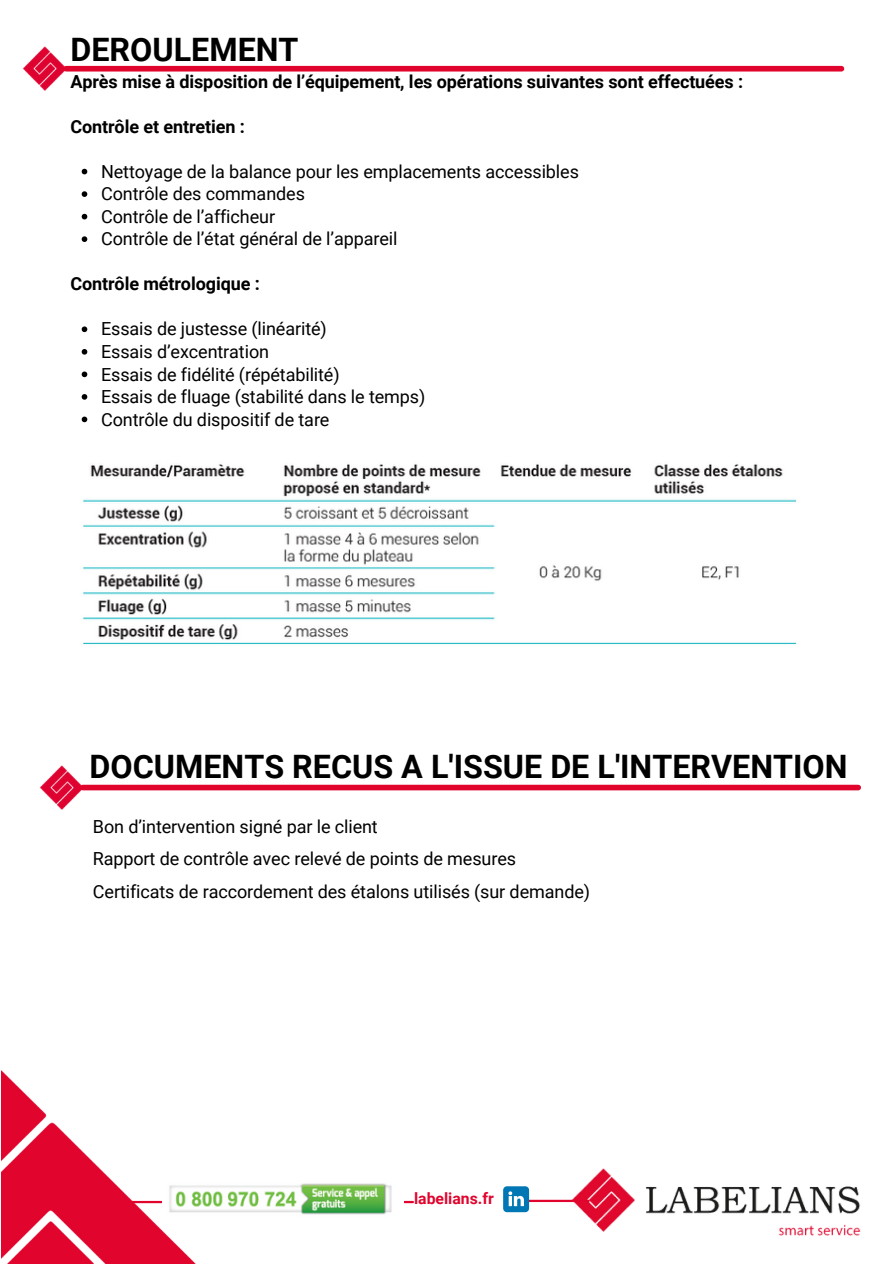
<style>
.page{position:relative;width:894px;height:1264px;background:#fff}
.page>*{position:absolute;margin:0;border:0;box-sizing:border-box;transform-origin:0 0}
.t1{font:700 32.25px "Roboto";color:#000}
.t2{font:18px "Roboto";letter-spacing:-.005em;color:#000}
.t3{font:700 18px "Roboto";letter-spacing:-.005em;color:#000}
.t4{font:700 15.75px "Roboto";color:#e1042d}
</style>
<div class="page">
<img style="left:22px;top:46px;width:49px;height:45px">
<div style="left:66px;top:66px;width:775px;height:6px;background:#e1042d"></div>
<hr style="left:129px;top:1200px;width:284px;height:3px;background:#e1042d">
<img style="left:1px;top:1070px;width:194px;height:193px">
<img style="left:546px;top:1168px;width:315px;height:68px">
<img style="left:39px;top:765px;width:48px;height:45px">
<div style="left:83px;top:784px;width:775px;height:6px;background:#e1042d"></div>
<img style="left:83px;top:464px;width:714px;height:180px">
<img style="left:163px;top:1179px;width:240px;height:39px">
<hr style="left:509px;top:1199px;width:79px;height:2px;background:#e1042d">
<svg style="left:503px;top:1186px;width:26px;height:26px"></svg>
<svg style="left:82px;top:169px;width:5px;height:5px"></svg>
<svg style="left:82px;top:191px;width:5px;height:6px"></svg>
<svg style="left:82px;top:214px;width:5px;height:5px"></svg>
<svg style="left:82px;top:236px;width:5px;height:6px"></svg>
<svg style="left:82px;top:326px;width:5px;height:6px"></svg>
<svg style="left:82px;top:349px;width:5px;height:5px"></svg>
<svg style="left:82px;top:371px;width:5px;height:6px"></svg>
<svg style="left:82px;top:394px;width:5px;height:6px"></svg>
<svg style="left:82px;top:416px;width:5px;height:6px"></svg>
<p class="t1" style="left:70px;top:31px;width:229px">DEROULEMENT</p>
<p class="t3" style="left:70px;top:71px;width:674px">Après mise à disposition de l’équipement, les opérations suivantes sont effectuées :</p>
<p class="t3" style="left:70px;top:116px;width:176px">Contrôle et entretien :</p>
<p class="t2" style="left:101px;top:161px;width:479px">Nettoyage de la balance pour les emplacements accessibles</p>
<p class="t2" style="left:101px;top:184px;width:205px">Contrôle des commandes</p>
<p class="t2" style="left:101px;top:206px;width:175px">Contrôle de l’afficheur</p>
<p class="t2" style="left:101px;top:229px;width:298px">Contrôle de l’état général de l’appareil</p>
<p class="t3" style="left:70px;top:274px;width:191px">Contrôle métrologique :</p>
<p class="t2" style="left:101px;top:319px;width:227px">Essais de justesse (linéarité)</p>
<p class="t2" style="left:101px;top:341px;width:169px">Essais d’excentration</p>
<p class="t2" style="left:101px;top:364px;width:240px">Essais de fidélité (répétabilité)</p>
<p class="t2" style="left:101px;top:386px;width:326px">Essais de fluage (stabilité dans le temps)</p>
<p class="t2" style="left:101px;top:409px;width:230px">Contrôle du dispositif de tare</p>
<p class="t1" style="left:89px;top:748px;width:759px">DOCUMENTS RECUS A L'ISSUE DE L'INTERVENTION</p>
<p class="t2" style="left:93px;top:816px;width:286px">Bon d’intervention signé par le client</p>
<p class="t2" style="left:93px;top:848px;width:425px">Rapport de contrôle avec relevé de points de mesures</p>
<p class="t2" style="left:93px;top:881px;width:498px">Certificats de raccordement des étalons utilisés (sur demande)</p>
<p class="t4" style="left:414px;top:1189px;width:81px">labelians.fr</p>
</div>
